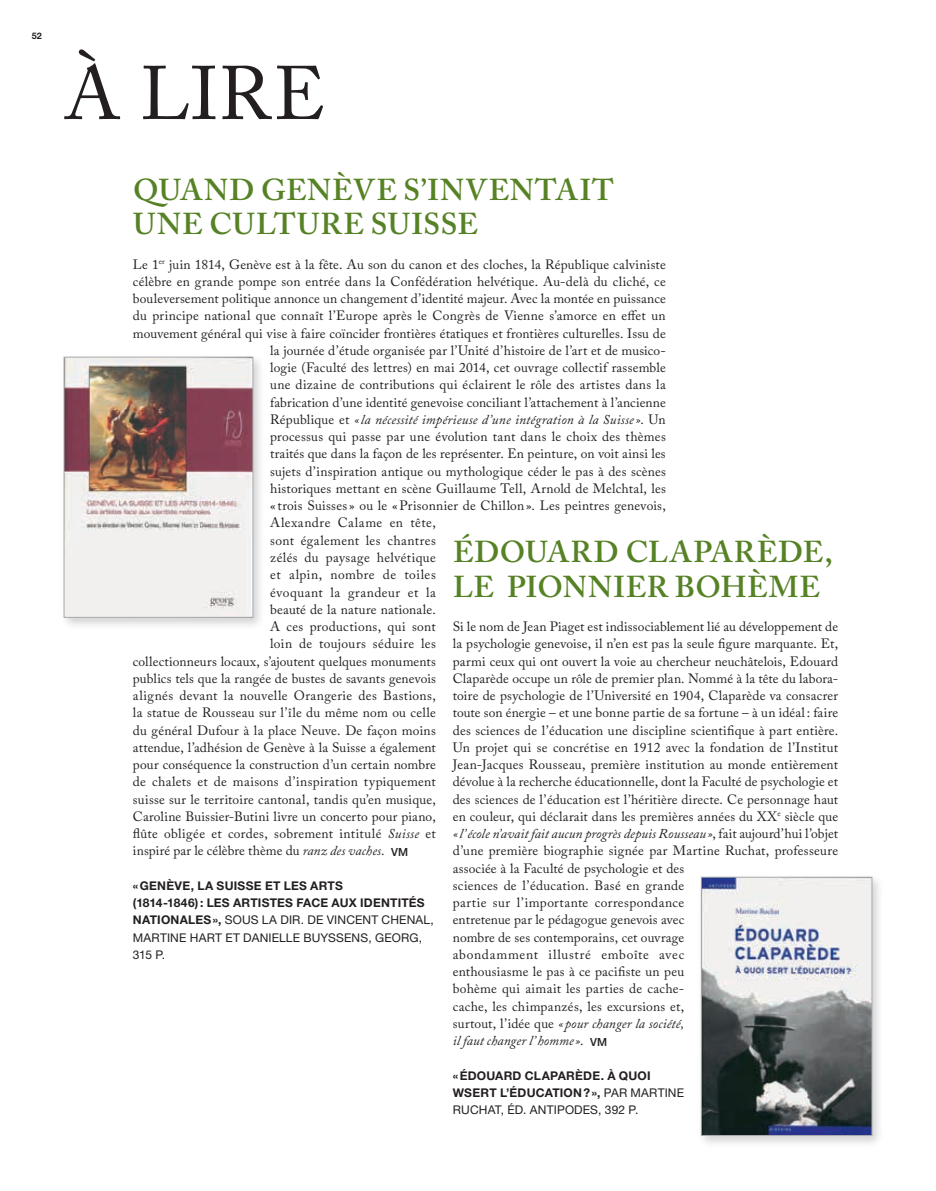
<style>
.page{position:relative;width:936px;height:1191px;background:#fff}
.page>*{position:absolute;margin:0;border:0;box-sizing:border-box;transform-origin:0 0}
.t1{font:75px "Adobe Caslon Pro";color:#231f20}
._02_titre_vert{font:600 30px/34.5px "Adobe Caslon Pro";letter-spacing:.025em;color:#568225}
._04_texte{font:13.5px/17.2px "Adobe Caslon Pro";letter-spacing:.015em;color:#231f20}
._04_texte-2{font:italic 13.5px "Adobe Caslon Pro";letter-spacing:.015em;color:#231f20}
._04_texte-3{font:13.5px "Adobe Caslon Pro";letter-spacing:.04em;color:#231f20}
._05_titre_livre_gras{font:700 12px/17.2px "Helvetica Neue";letter-spacing:.02em;color:#231f20}
.t2{font:700 9px "Helvetica Neue";color:#231f20}
.s1{font-style:normal}
.s2{font-style:italic}
.s3{font-family:"Helvetica Neue";font-weight:500;font-size:11.25px}
.s4{font-weight:400}
</style>
<div class="page">
<div style="left:697px;top:873px;width:187px;height:275px;background:#231f20;opacity:.2"></div>
<img style="left:703px;top:879px;width:167px;height:254px">
<div style="left:701px;top:877px;width:171px;height:258px;border:1px solid #a8a9ad"></div>
<div style="left:60px;top:353px;width:206px;height:277px;background:#231f20;opacity:.2"></div>
<img style="left:66px;top:359px;width:185px;height:256px">
<div style="left:64px;top:357px;width:189px;height:260px;border:1px solid #a8a9ad"></div>
<p class="t2" style="left:32px;top:30px;width:12px">52</p>
<h1 class="t1" style="left:64px;top:49px;width:262px">À LIRE</h1>
<p class="_02_titre_vert" style="left:133px;top:172px;width:482px">QUAND GENÈVE S’INVENTAIT<br>UNE CULTURE SUISSE</p>
<p class="_04_texte" style="left:133px;top:255px;width:534px">Le 1<sup>er</sup> juin 1814, Genève est à la fête. Au son du canon et des cloches, la République calviniste</p>
<p class="_04_texte" style="left:133px;top:272px;width:534px">célèbre en grande pompe son entrée dans la Confédération helvétique. Au-delà du cliché, ce</p>
<p class="_04_texte" style="left:133px;top:290px;width:534px">bouleversement politique annonce un changement d’identité majeur. Avec la montée en puissance</p>
<p class="_04_texte" style="left:133px;top:307px;width:534px">du principe national que connaît l’Europe après le Congrès de Vienne s’amorce en effet un</p>
<p class="_04_texte" style="left:133px;top:324px;width:534px">mouvement général qui vise à faire coïncider frontières étatiques et frontières culturelles. Issu de</p>
<p class="_04_texte" style="left:270px;top:341px;width:397px">la journée d’étude organisée par l’Unité d’histoire de l’art et de musico-</p>
<p class="_04_texte" style="left:270px;top:359px;width:397px">logie (Faculté des lettres) en mai 2014, cet ouvrage collectif rassemble</p>
<p class="_04_texte" style="left:270px;top:376px;width:397px">une dizaine de contributions qui éclairent le rôle des artistes dans la</p>
<p class="_04_texte" style="left:270px;top:393px;width:397px">fabrication d’une identité genevoise conciliant l’attachement à l’ancienne</p>
<p class="_04_texte-2" style="left:270px;top:411px;width:397px"><span class="s1">République et</span> «la nécessité impérieuse d’une intégration à la Suisse»<span class="s1">. Un</span></p>
<p class="_04_texte" style="left:270px;top:428px;width:397px">processus qui passe par une évolution tant dans le choix des thèmes</p>
<p class="_04_texte" style="left:270px;top:445px;width:397px">traités que dans la façon de les représenter. En peinture, on voit ainsi les</p>
<p class="_04_texte" style="left:270px;top:462px;width:397px">sujets d’inspiration antique ou mythologique céder le pas à des scènes</p>
<p class="_04_texte" style="left:270px;top:479px;width:397px">historiques mettant en scène Guillaume Tell, Arnold de Melchtal, les</p>
<p class="_04_texte" style="left:270px;top:497px;width:397px">« trois Suisses » ou le «Prisonnier de Chillon ». Les peintres genevois,</p>
<p class="_04_texte" style="left:270px;top:514px;width:167px">Alexandre Calame en tête,</p>
<p class="_04_texte" style="left:270px;top:531px;width:167px">sont également les chantres</p>
<p class="_04_texte" style="left:270px;top:548px;width:167px">zélés du paysage helvétique</p>
<p class="_04_texte" style="left:270px;top:566px;width:167px">et alpin, nombre de toiles</p>
<p class="_04_texte-3" style="left:270px;top:584px;width:167px">évoquant la grandeur et la</p>
<p class="_04_texte" style="left:270px;top:600px;width:167px">beauté de la nature nationale.</p>
<p class="_04_texte" style="left:270px;top:617px;width:167px">A ces productions, qui sont</p>
<p class="_04_texte" style="left:270px;top:635px;width:167px">loin de toujours séduire les</p>
<p class="_04_texte" style="left:133px;top:652px;width:304px">collectionneurs locaux, s’ajoutent quelques monuments</p>
<p class="_04_texte" style="left:133px;top:669px;width:304px">publics tels que la rangée de bustes de savants genevois</p>
<p class="_04_texte" style="left:133px;top:686px;width:304px">alignés devant la nouvelle Orangerie des Bastions,</p>
<p class="_04_texte" style="left:133px;top:704px;width:304px">la statue de Rousseau sur l’île du même nom ou celle</p>
<p class="_04_texte" style="left:133px;top:721px;width:304px">du général Dufour à la place Neuve. De façon moins</p>
<p class="_04_texte" style="left:133px;top:738px;width:304px">attendue, l’adhésion de Genève à la Suisse a également</p>
<p class="_04_texte" style="left:133px;top:755px;width:304px">pour conséquence la construction d’un certain nombre</p>
<p class="_04_texte" style="left:133px;top:773px;width:304px">de chalets et de maisons d’inspiration typiquement</p>
<p class="_04_texte" style="left:133px;top:790px;width:304px">suisse sur le territoire cantonal, tandis qu’en musique,</p>
<p class="_04_texte" style="left:133px;top:807px;width:304px">Caroline Buissier-Butini livre un concerto pour piano,</p>
<p class="_04_texte" style="left:133px;top:824px;width:304px">flûte obligée et cordes, sobrement intitulé <span class="s2">Suisse</span> et</p>
<p class="_04_texte" style="left:133px;top:842px;width:277px">inspiré par le célèbre thème du <span class="s2">ranz des vaches</span>. <span class="s3">VM</span></p>
<p class="_05_titre_livre_gras" style="left:133px;top:876px;width:302px">«GENÈVE, LA SUISSE ET LES ARTS<br>(1814-1846): LES ARTISTES FACE AUX IDENTITÉS NATIONALES», <span class="s4">SOUS LA DIR. DE VINCENT CHENAL, MARTINE HART ET DANIELLE BUYSSENS, GEORG, 315 P.</span></p>
<p class="_02_titre_vert" style="left:453px;top:534px;width:381px">ÉDOUARD CLAPARÈDE,<br>LE PIONNIER BOHÈME</p>
<p class="_04_texte" style="left:453px;top:617px;width:387px">Si le nom de Jean Piaget est indissociablement lié au développement de la psychologie genevoise, il n’en est pas la seule figure marquante. Et, parmi ceux qui ont ouvert la voie au chercheur neuchâtelois, Edouard Claparède occupe un rôle de premier plan. Nommé à la tête du labora&shy;toire de psychologie de l’Université en 1904, Claparède va consacrer toute son énergie – et une bonne partie de sa fortune – à un idéal: faire des sciences de l’éducation une discipline scientifique à part entière.<br>Un projet qui se concrétise en 1912 avec la fondation de l’Institut Jean-Jacques Rousseau, première institution au monde entièrement dévolue à la recherche éducationnelle, dont la Faculté de psychologie et des sciences de l’éducation est l’héritière directe. Ce personnage haut en couleur, qui déclarait dans les premières années du XX<sup>e</sup> siècle que <span class="s2">«l’école n’avait fait aucun progrès depuis Rousseau »</span>, fait aujourd’hui l’objet d’une première biographie signée par Martine Ruchat, professeure associée à la Faculté de psychologie et des<br>sciences de l’éducation. Basé en grande<br>partie sur l’importante correspondance<br>entretenue par le pédagogue genevois avec<br>nombre de ses contemporains, cet ouvrage<br>abondamment illustré emboîte avec<br>enthousiasme le pas à ce pacifiste un peu<br>bohème qui aimait les parties de cache-<br>cache, les chimpanzés, les excursions et,<br>surtout, l’idée que <span class="s2">« pour changer la société,<br>il faut changer l’homme»</span>. <span class="s3">VM</span></p>
<p class="_05_titre_livre_gras" style="left:453px;top:1066px;width:233px">«ÉDOUARD CLAPARÈDE. À QUOI<br>WSERT L’ÉDUCATION?», <span class="s4">PAR MARTINE<br>RUCHAT, ÉD. ANTIPODES, 392 P.</span></p>
</div>
